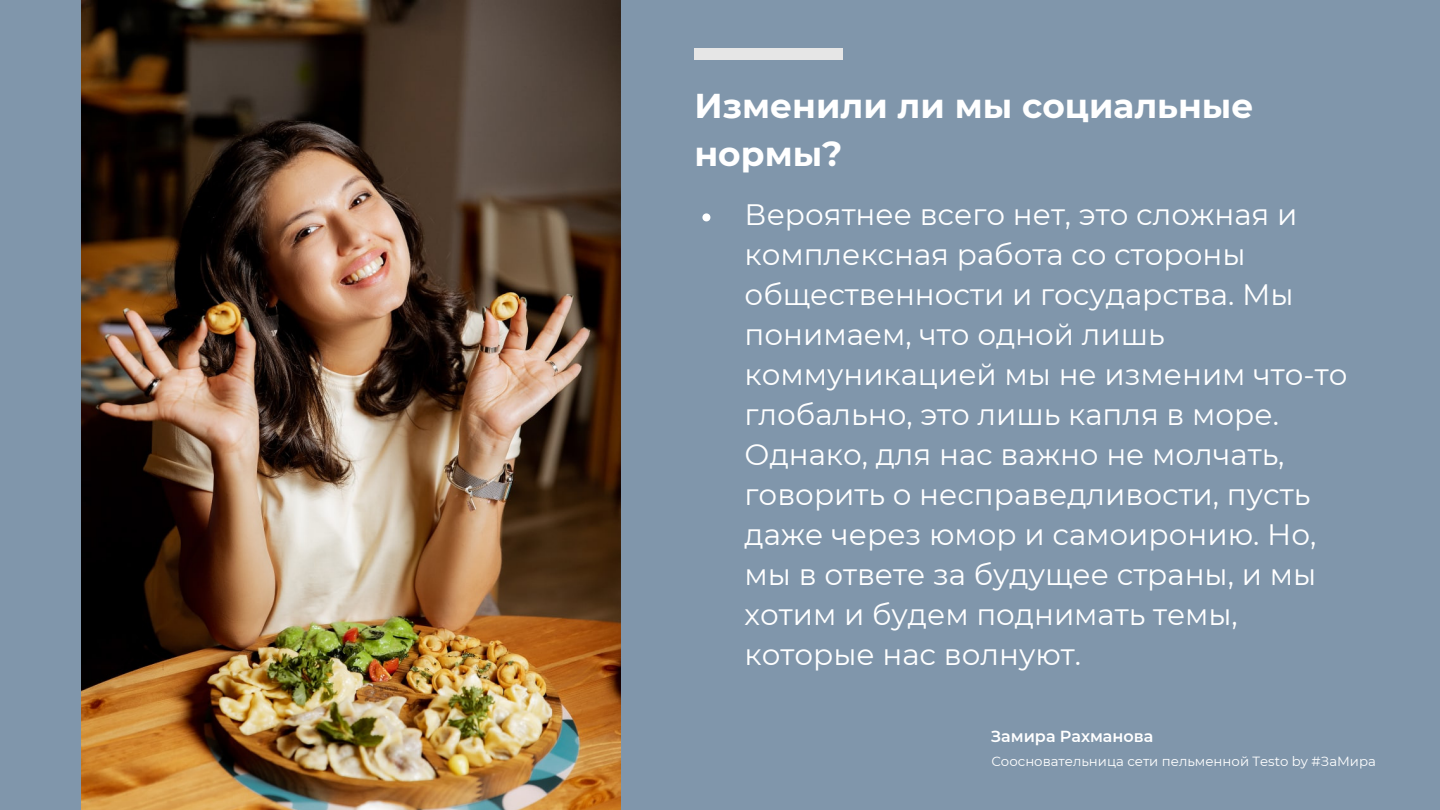
<style>
.page{position:relative;width:1440px;height:810px;background:#8096ab}
.page>*{position:absolute;margin:0;border:0;box-sizing:border-box;transform-origin:0 0}
.t1{font:700 34.4px/48px "Montserrat";color:#fff}
.t2{font:29.5px/40px "Montserrat";color:#fff}
.t3{font:600 16px "Montserrat";color:#fff}
.t4{font:13.3px "Montserrat";color:#fff}
</style>
<div class="page">
<div style="left:694px;top:48px;width:149px;height:12px;background:#e6e6e6"></div>
<svg style="left:702px;top:213px;width:8px;height:8px"></svg>
<img style="left:81px;top:0;width:540px;height:810px">
<p class="t1" style="left:694px;top:82px;width:561px">Изменили ли мы социальные нормы?</p>
<p class="t2" style="left:745px;top:195px;width:605px">Вероятнее всего нет, это сложная и комплексная работа со стороны общественности и государства. Мы понимаем, что одной лишь коммуникацией мы не изменим что-то глобально, это лишь капля в море.<br>Однако, для нас важно не молчать, говорить о несправедливости, пусть даже через юмор и самоиронию. Но, мы в ответе за будущее страны, и мы хотим и будем поднимать темы, которые нас волнуют.</p>
<p class="t3" style="left:991px;top:726px;width:164px">Замира Рахманова</p>
<p class="t4" style="left:991px;top:753px;width:386px">Соосновательница сети пельменной Testo by #ЗаМира</p>
</div>
